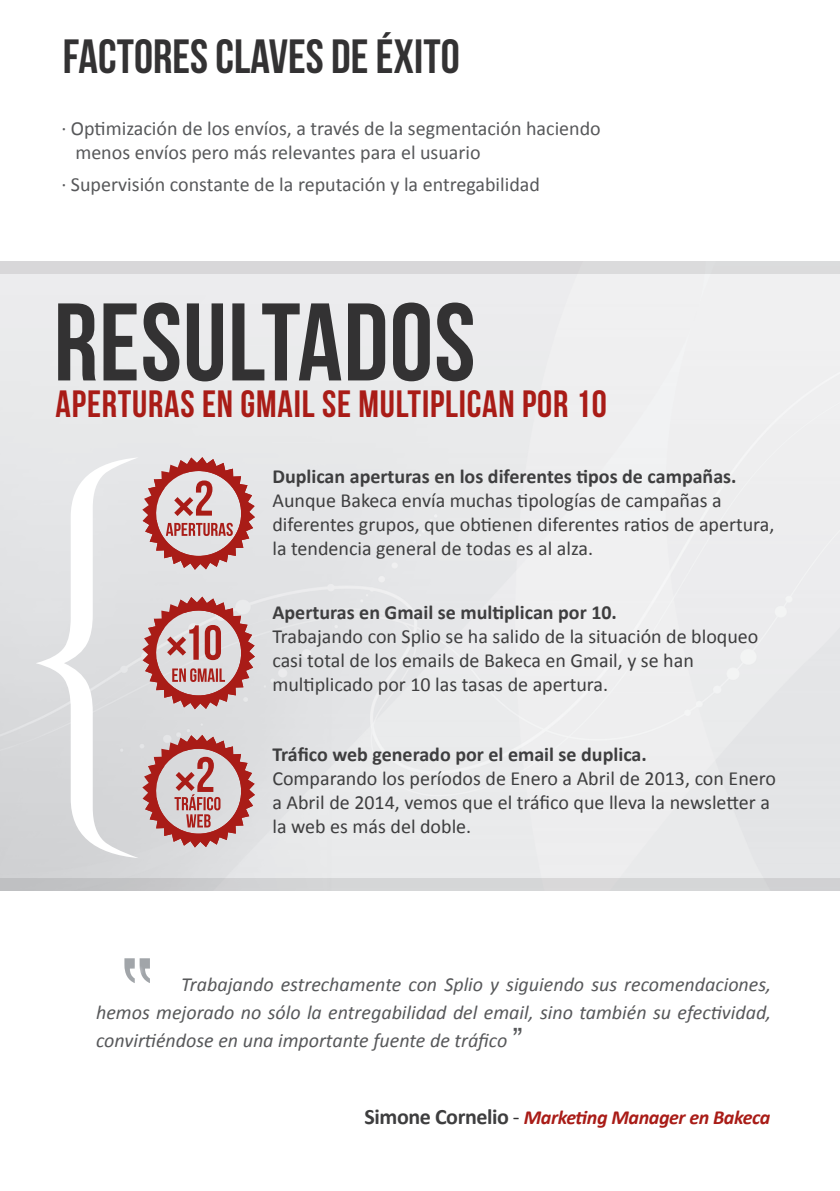
<style>
.page{position:relative;width:840px;height:1191px;background:#fff}
.page>*{position:absolute;margin:0;border:0;box-sizing:border-box;transform-origin:0 0}
.t1{font:110px "Bebas Neue";letter-spacing:.01em;color:#333233}
.t2{font:48px "Bebas Neue";color:#333233}
.t3{font:38px "Bebas Neue";letter-spacing:.02em;color:#a91c17}
.t4{font:20px/24px "Calibri";color:#3e3e3f}
.t5{font:italic 20px/28.4px "Calibri";color:#57585a;text-align:justify}
.t6{font:20px/24px "Calibri";color:#57585a}
.t7{font:700 20px "Calibri";color:#3e3e3f}
.t8{font:italic 700 20px "Calibri";letter-spacing:-.02em;color:#a91c17}
.s1{font-family:"Geneva";font-style:normal;font-size:24px}
.s2{font-style:normal;font-size:22px;color:#3e3e3f}
.s3{font-weight:400;font-style:normal;font-size:22px;color:#333233}
</style>
<div class="page">
<div style="left:0;top:262px;width:839px;height:12px;background:#d8d7d9"></div>
<svg style="left:0;top:878px;width:839px;height:12px;background:#d0d0d2"></svg>
<svg style="left:124px;top:958px;width:26px;height:25px"></svg>
<svg style="left:36px;top:457px;width:102px;height:401px;fill:#e0e1e3"></svg>
<svg style="left:142px;top:457px;width:113px;height:113px;background:#cf9f9f"></svg>
<svg style="left:142px;top:596px;width:113px;height:113px;background:#ca9998"></svg>
<svg style="left:142px;top:735px;width:113px;height:112px;background:#c89797"></svg>
<p class="t2" style="left:63px;top:29px;width:398px">FACTORES CLAVES DE ÉXITO</p>
<p class="t6" style="left:75px;top:116px;width:526px;text-indent:-14px">· Optimización de los envíos, a través de la segmentación haciendo menos envíos pero más relevantes para el usuario</p>
<p class="t6" style="left:61px;top:172px;width:480px">· Supervisión constante de la reputación y la entregabilidad</p>
<p class="t1" style="left:54px;top:282px;width:423px">RESULTADOS</p>
<p class="t3" style="left:56px;top:382px;width:552px">APERTURAS EN GMAIL SE MULTIPLICAN POR 10</p>
<p class="t7" style="left:272px;top:463px;width:465px">Duplican aperturas en los diferentes tipos de campañas.</p>
<p class="t4" style="left:272px;top:488px;width:503px">Aunque Bakeca envía muchas tipologías de campañas a diferentes grupos, que obtienen diferentes ratios de apertura, la tendencia general de todas es al alza.</p>
<p class="t7" style="left:272px;top:599px;width:346px">Aperturas en Gmail se multiplican por 10.</p>
<p class="t4" style="left:272px;top:624px;width:487px">Trabajando con Splio se ha salido de la situación de bloqueo casi total de los emails de Bakeca en Gmail, y se han multiplicado por 10 las tasas de apertura.</p>
<p class="t7" style="left:272px;top:741px;width:375px">Tráfico web generado por el email se duplica.</p>
<p class="t4" style="left:272px;top:766px;width:505px">Comparando los períodos de Enero a Abril de 2013, con Enero a Abril de 2014, vemos que el tráfico que lleva la newsletter a la web es más del doble.</p>
<p class="t5" style="left:96px;top:969px;width:676px;text-indent:85px">Trabajando estrechamente con Splio y siguiendo sus recomendaciones, hemos mejorado no sólo la entregabilidad del email, sino también su efectividad, convirtiéndose en una importante fuente de tráfico <span class="s1">”</span></p>
<p class="t8" style="left:364px;top:1104px;width:407px"><span class="s2">Simone Cornelio</span> <span class="s3">-</span> Marketing Manager en Bakeca</p>
</div>
